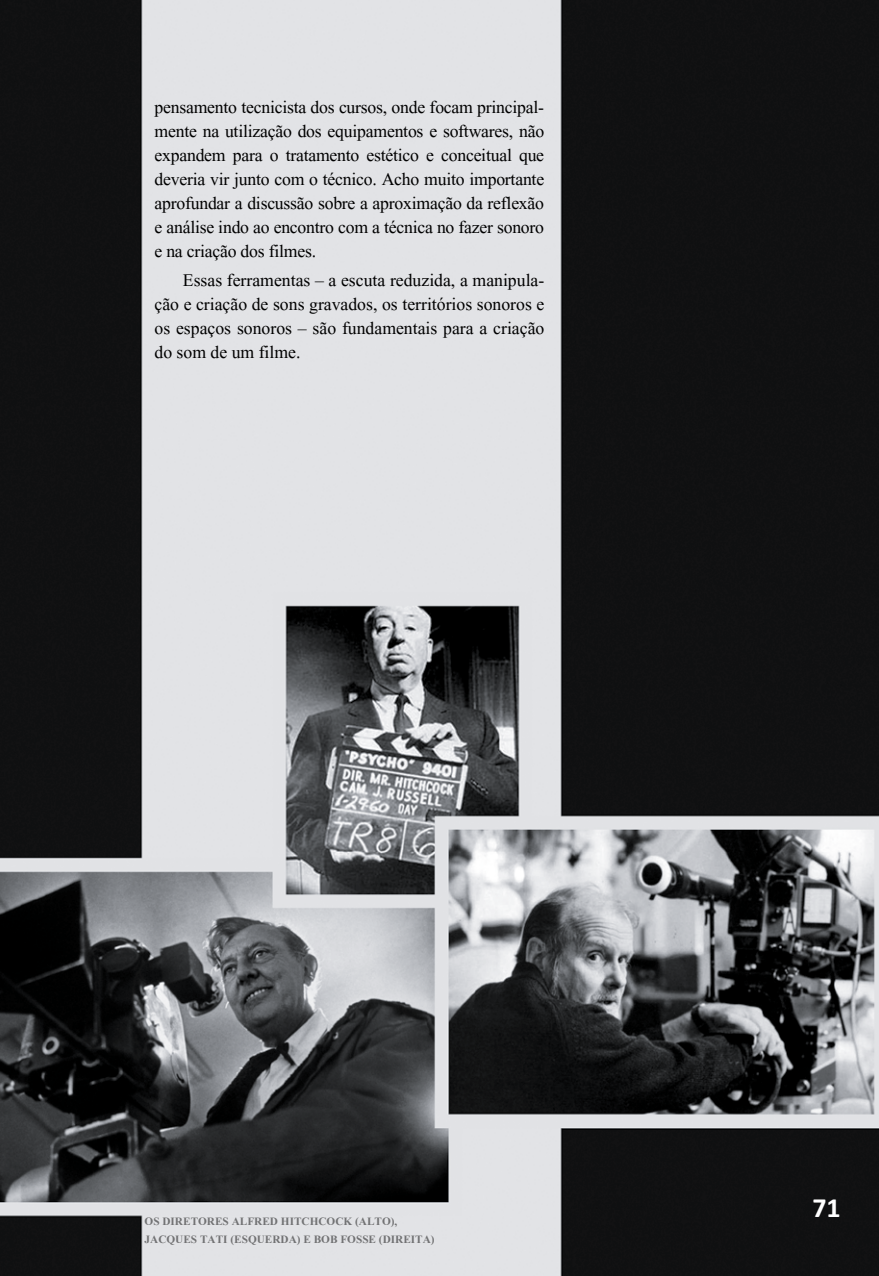
<style>
.page{position:relative;width:879px;height:1276px;background:#fff}
.page>*{position:absolute;margin:0;border:0;box-sizing:border-box;transform-origin:0 0}
.t1{font:700 28px "Calibri";color:#fff}
.t2{font:22px/24px "Aparajita";letter-spacing:-.005em;color:#000;text-align:justify}
.t3{font:700 14px/18px "Aparajita";color:#000}
</style>
<div class="page">
<img style="left:0;top:0;width:879px;height:1276px">
<p class="t2" style="left:154px;top:97px;width:391px">pensamento tecnicista dos cursos, onde focam principal&shy;mente na utilização dos equipamentos e softwares, não expandem para o tratamento estético e conceitual que deveria vir junto com o técnico. Acho muito importante aprofundar a discussão sobre a aproximação da reflexão e análise indo ao encontro com a técnica no fazer sonoro e na criação dos filmes.</p>
<p class="t2" style="left:154px;top:271px;width:391px;text-indent:28px">Essas ferramentas – a escuta reduzida, a manipula&shy;ção e criação de sons gravados, os territórios sonoros e os espaços sonoros – são fundamentais para a criação do som de um filme.</p>
<p class="t3" style="left:145px;top:1214px;width:292px">OS DIRETORES ALFRED HITCHCOCK (ALTO),<br>JACQUES TATI (ESQUERDA) E BOB FOSSE (DIREITA)</p>
<p class="t1" style="left:812px;top:1195px;width:30px">71</p>
</div>
